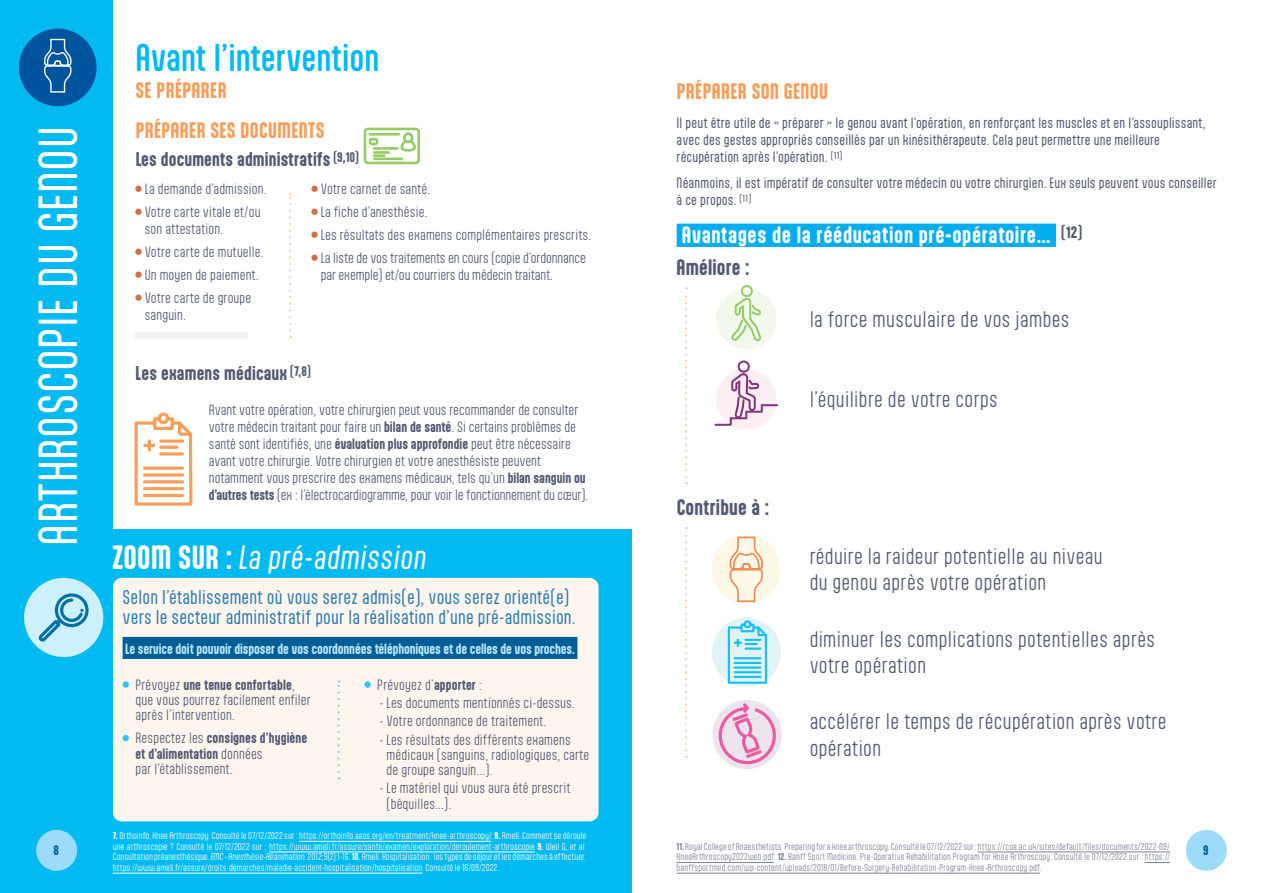
<style>
.page{position:relative;width:1263px;height:893px;background:#fff}
.page>*{position:absolute;margin:0;border:0;box-sizing:border-box;transform-origin:0 0}
.t1{font:46.65px "Aptly";letter-spacing:.01em;color:#fff}
.t2{font:500 32.85px "Aptly";color:#00baf1}
.t3{font:italic 28.65px "Aptly";letter-spacing:.01em;color:#fff}
.t4{font:700 20.1px "Aptly";letter-spacing:.03em;color:#fff}
.t5{font:300 19.05px/26.5px "Aptly";letter-spacing:.02em;color:#535a73}
.t6{font:700 19.05px "Aptly";letter-spacing:.02em;color:#f89e5b}
.t7{font:700 19.05px "Aptly";letter-spacing:.01em;color:#535a73}
.t8{font:16.95px/20.1px "Aptly";letter-spacing:.01em;color:#2f7fb0}
.t9{font:700 16.95px "Aptly";letter-spacing:.01em;color:#535a73}
.t10{font:300 12.75px/23px "Aptly";color:#535a73}
.t11{font:12.75px/17px "Aptly";letter-spacing:.01em;color:#535a73}
.t12{font:700 12.75px "Aptly";letter-spacing:-.01em;color:#b9e5fa}
.t13{font:700 11.7px "Aptly";color:#005d95}
.t14{font:300 8.55px/10.6px "Aptly";letter-spacing:-.005em;color:#fff;text-align:justify}
.t15{font:300 8.55px/10.6px "Aptly";letter-spacing:.015em;color:#7b8197;text-align:justify}
.s1{font-weight:700}
.s2{font-weight:700;font-style:normal}
.s3{font-style:italic}
</style>
<div class="page">
<div style="left:135px;top:333px;width:113px;height:6px;background:#f1f3f6"></div>
<div style="left:89px;top:530px;width:542px;height:363px;background:#00baf1"></div>
<div style="left:113px;top:578px;width:485px;height:243px;background:#fef6ee;border-radius:9px"></div>
<div style="left:0;top:0;width:113px;height:893px;background:#00baf1"></div>
<div style="left:19px;top:29px;width:78px;height:77px;background:#00539d;border-radius:50%"></div>
<svg style="left:44px;top:38px;width:28px;height:55px"></svg>
<div style="left:47px;top:65px;width:22px;height:2px;border:1px solid #fff"></div>
<div style="left:123px;top:637px;width:454px;height:22px;background:#005d95"></div>
<svg style="left:289px;top:193px;width:2px;height:137px"></svg>
<svg style="left:337px;top:680px;width:3px;height:99px"></svg>
<div style="left:24px;top:578px;width:79px;height:79px;background:#ccf1fc;border-radius:50%"></div>
<svg style="left:37px;top:593px;width:52px;height:54px"></svg>
<div style="left:135px;top:186px;width:7px;height:6px;background:#d16f49;border-radius:50%"></div>
<div style="left:135px;top:209px;width:7px;height:6px;background:#d16f49;border-radius:50%"></div>
<div style="left:135px;top:249px;width:7px;height:6px;background:#d16f49;border-radius:50%"></div>
<div style="left:135px;top:272px;width:7px;height:6px;background:#d16f49;border-radius:50%"></div>
<svg style="left:135px;top:294px;width:7px;height:7px"></svg>
<div style="left:311px;top:186px;width:7px;height:6px;background:#d16f49;border-radius:50%"></div>
<div style="left:311px;top:209px;width:7px;height:6px;background:#d16f49;border-radius:50%"></div>
<div style="left:311px;top:232px;width:7px;height:6px;background:#d16f49;border-radius:50%"></div>
<div style="left:311px;top:255px;width:7px;height:6px;background:#d16f49;border-radius:50%"></div>
<div style="left:123px;top:681px;width:6px;height:7px;background:#2bc4f3;border-radius:50%"></div>
<svg style="left:123px;top:735px;width:6px;height:6px"></svg>
<svg style="left:364px;top:681px;width:7px;height:7px"></svg>
<svg style="left:363px;top:127px;width:57px;height:38px"></svg>
<svg style="left:134px;top:412px;width:59px;height:94px"></svg>
<hr style="left:299px;top:841px;width:192px;height:1px;background:#fff">
<hr style="left:269px;top:852px;width:266px;height:1px;background:#fff">
<hr style="left:113px;top:873px;width:309px;height:1px;background:#fff">
<div style="left:36px;top:830px;width:41px;height:41px;background:#9cdcf8;border-radius:50%"></div>
<div style="left:677px;top:224px;width:379px;height:23px;background:#00aeef"></div>
<hr style="left:978px;top:852px;width:192px;height:1px;background:#7b8197">
<hr style="left:677px;top:862px;width:97px;height:1px;background:#7b8197">
<svg style="left:1145px;top:862px;width:25px;height:1px"></svg>
<hr style="left:677px;top:873px;width:363px;height:1px;background:#7b8197">
<svg style="left:685px;top:287px;width:2px;height:197px"></svg>
<div style="left:716px;top:289px;width:60px;height:60px;background:#f3f8ed;border-radius:50%"></div>
<div style="left:712px;top:617px;width:69px;height:70px;background:#e2f3f5;border-radius:50%"></div>
<div style="left:712px;top:700px;width:70px;height:69px;background:#ece3ed;border-radius:50%"></div>
<svg style="left:685px;top:527px;width:2px;height:223px"></svg>
<div style="left:712px;top:535px;width:69px;height:69px;background:#fef9e7;border-radius:50%"></div>
<svg style="left:714px;top:360px;width:64px;height:66px"></svg>
<svg style="left:731px;top:285px;width:30px;height:56px"></svg>
<svg style="left:729px;top:536px;width:35px;height:67px"></svg>
<div style="left:733px;top:568px;width:27px;height:3px;border:2px solid #f18952"></div>
<svg style="left:727px;top:619px;width:41px;height:66px"></svg>
<svg style="left:717px;top:700px;width:60px;height:66px"></svg>
<div style="left:1186px;top:830px;width:41px;height:41px;background:#9cdcf8;border-radius:50%"></div>
<p class="t1" style="left:29px;top:546px;width:421px;rotate:-90deg">ARTHROSCOPIE DU GENOU</p>
<p class="t13" style="left:54px;top:843px;width:7px">8</p>
<p class="t2" style="left:135px;top:37px;width:246px">Avant l’intervention</p>
<p class="t6" style="left:135px;top:79px;width:93px">SE PRÉPARER</p>
<h3 class="t6" style="left:135px;top:118px;width:191px">PRÉPARER SES DOCUMENTS</h3>
<h3 class="t9" style="left:135px;top:149px;width:225px">Les documents administratifs <sup>(9,10)</sup></h3>
<p class="t10" style="left:145px;top:177px;width:124px">La demande d’admission.<br>Votre carte vitale et/ou</p>
<p class="t10" style="left:145px;top:217px;width:120px">son attestation.<br>Votre carte de mutuelle.<br>Un moyen de paiement.<br>Votre carte de groupe</p>
<p class="t10" style="left:145px;top:303px;width:43px">sanguin.</p>
<p class="t10" style="left:321px;top:177px;width:272px">Votre carnet de santé.<br>La fiche d’anesthésie.<br>Les résultats des examens complémentaires prescrits.<br>La liste de vos traitements en cours (copie d’ordonnance</p>
<p class="t10" style="left:321px;top:263px;width:234px">par exemple) et/ou courriers du médecin traitant.</p>
<p class="t9" style="left:136px;top:363px;width:177px">Les examens médicaux <sup>(7,8)</sup></p>
<p class="t10" style="left:209px;top:401px;width:381px;line-height:17px">Avant votre opération, votre chirurgien peut vous recommander de consulter votre médecin traitant pour faire un <span class="s1">bilan de santé</span>. Si certains problèmes de santé sont identifiés, une <span class="s1">évaluation plus approfondie</span> peut être nécessaire avant votre chirurgie. Votre chirurgien et votre anesthésiste peuvent notamment vous prescrire des examens médicaux, tels qu’un <span class="s1">bilan sanguin ou d’autres tests</span> (ex : l’électrocardiogramme, pour voir le fonctionnement du cœur).</p>
<p class="t3" style="left:112px;top:539px;width:316px"><span class="s2">ZOOM SUR :</span> La pré-admission</p>
<p class="t8" style="left:123px;top:586px;width:455px">Selon l’établissement où vous serez admis(e), vous serez orienté(e) vers le secteur administratif pour la réalisation d’une pré-admission.</p>
<p class="t12" style="left:125px;top:641px;width:451px">Le service doit pouvoir disposer de vos coordonnées téléphoniques et de celles de vos proches.</p>
<p class="t10" style="left:377px;top:673px;width:106px">Prévoyez d’<span class="s1">apporter</span> :</p>
<p class="t10" style="left:379px;top:691px;width:197px">- Les documents mentionnés ci-dessus.</p>
<p class="t10" style="left:379px;top:709px;width:168px">- Votre ordonnance de traitement.</p>
<p class="t10" style="left:387px;top:731px;width:204px;line-height:15.3px;text-indent:-7px">- Les résultats des différents examens médicaux (sanguins, radiologiques, carte de groupe sanguin…).</p>
<p class="t10" style="left:387px;top:780px;width:186px;line-height:15.3px;text-indent:-7px">- Le matériel qui vous aura été prescrit (béquilles...).</p>
<p class="t14" style="left:113px;top:830px;width:475px"><span class="s1">7.</span> Orthoinfo. Knee Arthroscopy. Consulté le 07/12/2022 sur : https://orthoinfo.aaos.org/en/treatment/knee-arthroscopy/. <span class="s1">8.</span> Ameli. Comment se déroule une arthroscopie ? Consulté le 07/12/2022 sur : https://www.ameli.fr/assure/sante/examen/exploration/deroulement-arthroscopie <span class="s1">9.</span> Weil G, <span class="s3">et al.<br></span>Consultation préanesthésique. <span class="s3">EMC - Anesthésie-Réanimation</span>. 2012;9(2):1-16. <span class="s1">10.</span> Ameli. Hospitalisation : les types de séjour et les démarches à effectuer. https://www.ameli.fr/assure/droits-demarches/maladie-accident-hospitalisation/hospitalisation. Consulté le 16/09/2022.</p>
<p class="t10" style="left:136px;top:677px;width:177px;line-height:15.3px">Prévoyez <span class="s1">une tenue confortable</span>, que vous pourrez facilement enfiler après l’intervention.</p>
<p class="t10" style="left:136px;top:730px;width:173px;line-height:15.3px">Respectez les <span class="s1">consignes d’hygiène et d’alimentation</span> données<br>par l’établissement.</p>
<h3 class="t6" style="left:677px;top:79px;width:153px">PRÉPARER SON GENOU</h3>
<p class="t11" style="left:677px;top:114px;width:530px">Il peut être utile de « préparer » le genou avant l’opération, en renforçant les muscles et en l’assouplissant, avec des gestes appropriés conseillés par un kinésithérapeute. Cela peut permettre une meilleure récupération après l’opération. <sup>(11)</sup></p>
<p class="t11" style="left:677px;top:174px;width:542px">Néanmoins, il est impératif de consulter votre médecin ou votre chirurgien. Eux seuls peuvent vous conseiller à ce propos. <sup>(11)</sup></p>
<h3 class="t4" style="left:682px;top:222px;width:402px">Avantages de la rééducation pré-opératoire… <sup>(12)</sup></h3>
<h3 class="t7" style="left:677px;top:255px;width:75px">Améliore :</h3>
<h3 class="t5" style="left:810px;top:305px;width:261px">la force musculaire de vos jambes</h3>
<h3 class="t5" style="left:810px;top:386px;width:190px">l’équilibre de votre corps</h3>
<h3 class="t7" style="left:677px;top:495px;width:94px">Contribue à :</h3>
<h3 class="t5" style="left:810px;top:542px;width:295px">réduire la raideur potentielle au niveau du genou après votre opération</h3>
<h3 class="t5" style="left:810px;top:625px;width:347px">diminuer les complications potentielles après votre opération</h3>
<h3 class="t5" style="left:810px;top:708px;width:358px">accélérer le temps de récupération après votre opération</h3>
<p class="t15" style="left:677px;top:841px;width:495px"><span class="s1">11.</span> Royal College of Anaesthetists. Preparing for a knee arthroscopy. Consulté le 07/12/2022 sur : https://rcoa.ac.uk/sites/default/files/documents/2022-09/ KneeArthroscopy2022web.pdf. <span class="s1">12.</span> Banff Sport Medicine. Pre-Operative Rehabilitation Program for Knee Arthroscopy. Consulté le 07/12/2022 sur : https:// banffsportmed.com/wp-content/uploads/2018/01/Before-Surgery-Rehabilitation-Program-Knee-Arthroscopy.pdf.</p>
<p class="t13" style="left:1203px;top:843px;width:7px">9</p>
</div>
